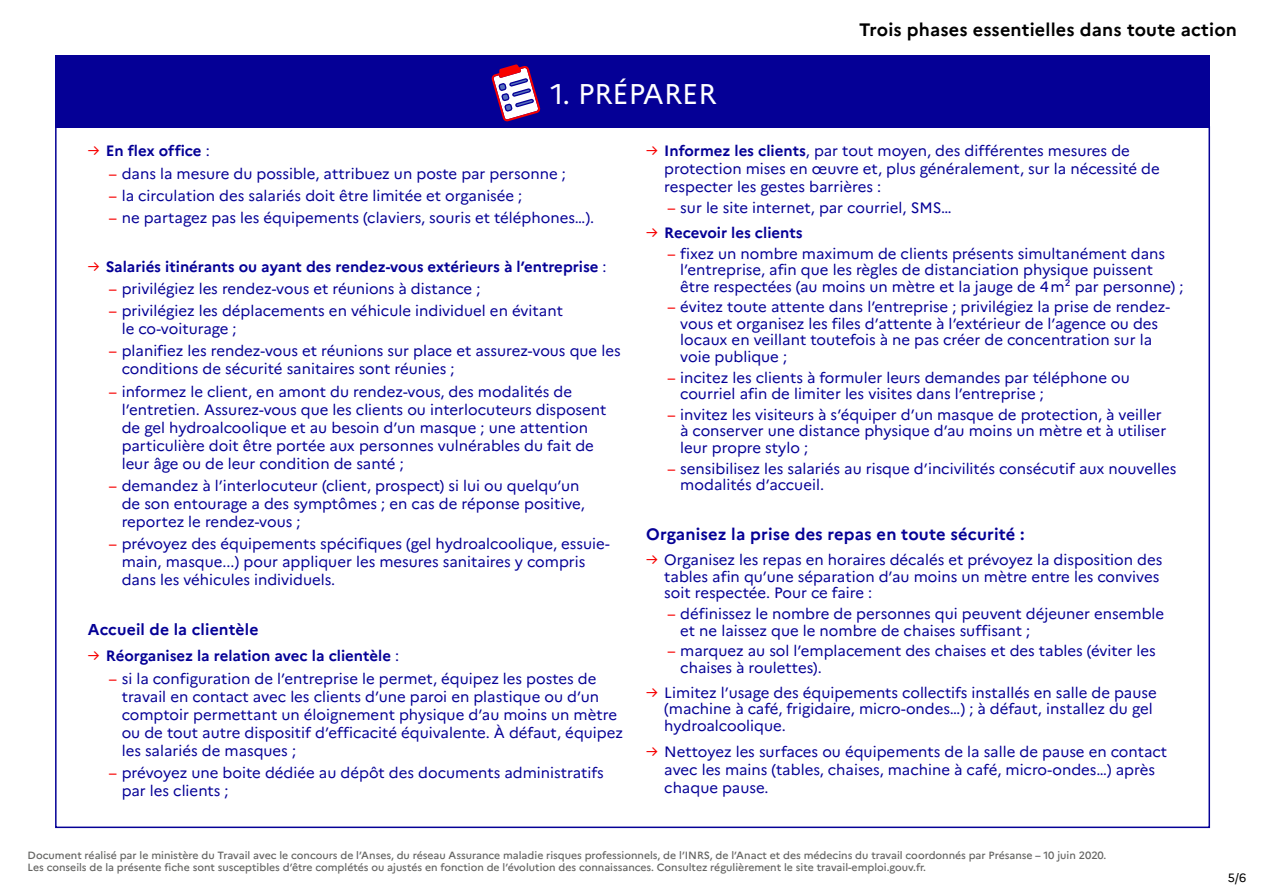
<style>
.page{position:relative;width:1263px;height:893px;background:#fff}
.page>*{position:absolute;margin:0;border:0;box-sizing:border-box;transform-origin:0 0}
.t1{font:28.5px "Marianne";color:#fff}
.t2{font:700 18px "Marianne";letter-spacing:.01em;color:#000}
.t3{font:700 16.5px "Marianne";letter-spacing:.01em;color:#050096}
.t4{font:700 15.75px "Marianne";letter-spacing:.01em;color:#050096}
.t5{font:15px/18px "Marianne";color:#050096}
.t6{font:700 15px "Marianne";color:#050096}
.t7{font:12px "Marianne";color:#000}
.t8{font:500 10.5px/12.6px "Marianne";color:#656563}
.s1{font-weight:400;color:#f70000}
.s2{font-weight:400}
.s3{color:#f70000}
.s4{font-weight:700}
</style>
<div class="page">
<div style="left:55px;top:55px;width:1155px;height:72px;background:#050096"></div>
<svg style="left:491px;top:64px;width:50px;height:58px"></svg>
<h1 class="t1" style="left:551px;top:76px;width:167px">1. PRÉPARER</h1>
<p class="t2" style="left:859px;top:18px;width:379px">Trois phases essentielles dans toute action</p>
<p class="t6" style="left:88px;top:142px;width:124px"><span class="s1">→</span> En flex office <span class="s2">:</span></p>
<p class="t5" style="left:109px;top:164px;width:458px"><span class="s3">–</span> dans la mesure du possible, attribuez un poste par personne ;</p>
<p class="t5" style="left:109px;top:186px;width:415px"><span class="s3">–</span> la circulation des salariés doit être limitée et organisée ;</p>
<p class="t5" style="left:109px;top:209px;width:487px"><span class="s3">–</span> ne partagez pas les équipements (claviers, souris et téléphones…).</p>
<p class="t6" style="left:88px;top:257px;width:520px"><span class="s1">→</span> Salariés itinérants ou ayant des rendez-vous extérieurs à l’entreprise <span class="s2">:</span></p>
<p class="t5" style="left:109px;top:280px;width:373px"><span class="s3">–</span> privilégiez les rendez-vous et réunions à distance ;</p>
<p class="t5" style="left:122px;top:302px;width:443px;text-indent:-13px"><span class="s3">–</span> privilégiez les déplacements en véhicule individuel en évitant le co-voiturage ;</p>
<p class="t5" style="left:122px;top:342px;width:500px;text-indent:-13px"><span class="s3">–</span> planifiez les rendez-vous et réunions sur place et assurez-vous que les conditions de sécurité sanitaires sont réunies ;</p>
<p class="t5" style="left:122px;top:382px;width:486px;text-indent:-13px"><span class="s3">–</span> informez le client, en amont du rendez-vous, des modalités de l’entretien. Assurez-vous que les clients ou interlocuteurs disposent de gel hydroalcoolique et au besoin d’un masque ; une attention particulière doit être portée aux personnes vulnérables du fait de leur âge ou de leur condition de santé ;</p>
<p class="t5" style="left:122px;top:477px;width:465px;text-indent:-13px"><span class="s3">–</span> demandez à l’interlocuteur (client, prospect) si lui ou quelqu’un de son entourage a des symptômes ; en cas de réponse positive, reportez le rendez-vous ;</p>
<p class="t5" style="left:122px;top:535px;width:490px;text-indent:-13px"><span class="s3">–</span> prévoyez des équipements spécifiques (gel hydroalcoolique, essuie&shy;main, masque...) pour appliquer les mesures sanitaires y compris dans les véhicules individuels.</p>
<p class="t4" style="left:88px;top:620px;width:172px">Accueil de la clientèle</p>
<p class="t6" style="left:88px;top:647px;width:313px"><span class="s1">→</span> Réorganisez la relation avec la clientèle <span class="s2">:</span></p>
<p class="t5" style="left:122px;top:669px;width:503px;text-indent:-13px"><span class="s3">–</span> si la configuration de l’entreprise le permet, équipez les postes de travail en contact avec les clients d’une paroi en plastique ou d’un comptoir permettant un éloignement physique d’au moins un mètre ou de tout autre dispositif d’efficacité équivalente. À défaut, équipez les salariés de masques ;</p>
<p class="t5" style="left:122px;top:764px;width:483px;text-indent:-13px"><span class="s3">–</span> prévoyez une boite dédiée au dépôt des documents administratifs par les clients ;</p>
<p class="t5" style="left:664px;top:142px;width:497px;text-indent:-18px"><span class="s3">→</span> <span class="s4">Informez les clients</span>, par tout moyen, des différentes mesures de protection mises en œuvre et, plus généralement, sur la nécessité de respecter les gestes barrières :</p>
<p class="t5" style="left:667px;top:199px;width:286px"><span class="s3">–</span> sur le site internet, par courriel, SMS…</p>
<p class="t6" style="left:646px;top:223px;width:158px"><span class="s1">→</span> Recevoir les clients</p>
<p class="t5" style="left:680px;top:245px;width:505px;line-height:16.5px;text-indent:-13px"><span class="s3">–</span> fixez un nombre maximum de clients présents simultanément dans l’entreprise, afin que les règles de distanciation physique puissent être respectées (au moins un mètre et la jauge de 4m² par personne) ;</p>
<p class="t5" style="left:680px;top:299px;width:491px;line-height:16.5px;text-indent:-13px"><span class="s3">–</span> évitez toute attente dans l’entreprise ; privilégiez la prise de rendez&shy;vous et organisez les files d’attente à l’extérieur de l’agence ou des locaux en veillant toutefois à ne pas créer de concentration sur la voie publique ;</p>
<p class="t5" style="left:680px;top:369px;width:451px;line-height:16.5px;text-indent:-13px"><span class="s3">–</span> incitez les clients à formuler leurs demandes par téléphone ou courriel afin de limiter les visites dans l’entreprise ;</p>
<p class="t5" style="left:680px;top:406px;width:487px;line-height:16.5px;text-indent:-13px"><span class="s3">–</span> invitez les visiteurs à s’équiper d’un masque de protection, à veiller à conserver une distance physique d’au moins un mètre et à utiliser leur propre stylo ;</p>
<p class="t5" style="left:680px;top:460px;width:498px;line-height:16.5px;text-indent:-13px"><span class="s3">–</span> sensibilisez les salariés au risque d’incivilités consécutif aux nouvelles modalités d’accueil.</p>
<p class="t3" style="left:646px;top:524px;width:380px">Organisez la prise des repas en toute sécurité :</p>
<p class="t5" style="left:664px;top:552px;width:500px;line-height:16.5px;text-indent:-18px"><span class="s3">→</span> Organisez les repas en horaires décalés et prévoyez la disposition des tables afin qu’une séparation d’au moins un mètre entre les convives soit respectée. Pour ce faire :</p>
<p class="t5" style="left:680px;top:605px;width:485px;line-height:16.5px;text-indent:-13px"><span class="s3">–</span> définissez le nombre de personnes qui peuvent déjeuner ensemble et ne laissez que le nombre de chaises suffisant ;</p>
<p class="t5" style="left:680px;top:643px;width:477px;line-height:16.5px;text-indent:-13px"><span class="s3">–</span> marquez au sol l’emplacement des chaises et des tables (éviter les chaises à roulettes).</p>
<p class="t5" style="left:664px;top:684px;width:494px;line-height:16.5px;text-indent:-18px"><span class="s3">→</span> Limitez l’usage des équipements collectifs installés en salle de pause (machine à café, frigidaire, micro-ondes…) ; à défaut, installez du gel hydroalcoolique.</p>
<p class="t5" style="left:664px;top:743px;width:504px;text-indent:-18px"><span class="s3">→</span> Nettoyez les surfaces ou équipements de la salle de pause en contact avec les mains (tables, chaises, machine à café, micro-ondes…) après chaque pause.</p>
<p class="t8" style="left:28px;top:848px;width:1080px">Document réalisé par le ministère du Travail avec le concours de l’Anses, du réseau Assurance maladie risques professionnels, de l’INRS, de l’Anact et des médecins du travail coordonnés par Présanse – 10 juin 2020.<br>Les conseils de la présente fiche sont susceptibles d’être complétés ou ajustés en fonction de l’évolution des connaissances. Consultez régulièrement le site travail-emploi.gouv.fr.</p>
<p class="t7" style="left:1228px;top:870px;width:20px">5/6</p>
</div>
